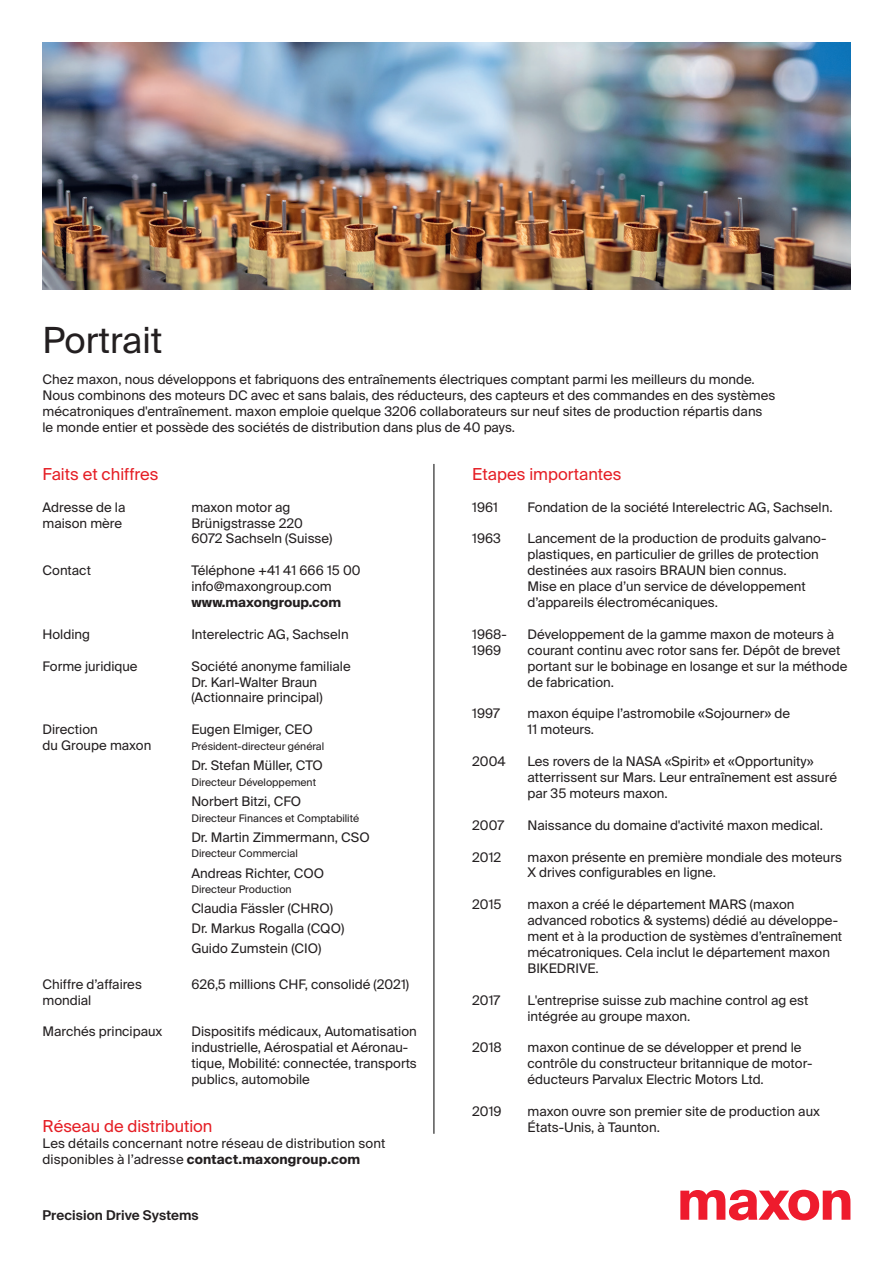
<style>
.page{position:relative;width:893px;height:1263px;background:#fff}
.page>*{position:absolute;margin:0;border:0;box-sizing:border-box;transform-origin:0 0}
.t1{font:36px "Suisse Intl";color:#231f20}
.t2{font:16.5px "Suisse Intl";color:#e51e25}
.t3{font:600 13.5px "Suisse Intl";letter-spacing:.005em;color:#231f20}
.t4{font:13.2px/15.9px "Suisse Intl";color:#231f20}
.t5{font:700 13.2px "Suisse Intl";color:#231f20}
.t6{font:10.5px "Suisse Intl";color:#231f20}
.s1{font-weight:700}
</style>
<div class="page">
<svg style="left:680px;top:1190px;width:170px;height:30px"></svg>
<img style="left:43px;top:43px;width:807px;height:246px">
<hr style="left:434px;top:464px;width:1px;height:670px;background:#000">
<h1 class="t1" style="left:43px;top:319px;width:122px">Portrait</h1>
<p class="t4" style="left:43px;top:372px;width:734px">Chez maxon, nous développons et fabriquons des entraînements électriques comptant parmi les meilleurs du monde.<br>Nous combinons des moteurs DC avec et sans balais, des réducteurs, des capteurs et des commandes en des systèmes mécatroniques d'entraînement. maxon emploie quelque 3206 collaborateurs sur neuf sites de production répartis dans le monde entier et possède des sociétés de distribution dans plus de 40 pays.</p>
<p class="t2" style="left:43px;top:464px;width:118px">Faits et chiffres</p>
<p class="t4" style="left:43px;top:499px;width:84px">Adresse de la</p>
<p class="t4" style="left:191px;top:499px;width:101px">maxon motor ag</p>
<p class="t4" style="left:43px;top:515px;width:81px">maison mère</p>
<p class="t4" style="left:191px;top:515px;width:143px">Brünigstrasse 220<br>6072 Sachseln (Suisse)</p>
<p class="t4" style="left:43px;top:563px;width:50px">Contact</p>
<p class="t4" style="left:191px;top:563px;width:171px">Téléphone +41 41 666 15 00 info@maxongroup.com</p>
<p class="t5" style="left:191px;top:595px;width:151px">www.maxongroup.com</p>
<p class="t4" style="left:43px;top:626px;width:49px">Holding</p>
<p class="t4" style="left:191px;top:626px;width:159px">Interelectric AG, Sachseln</p>
<p class="t4" style="left:43px;top:658px;width:97px">Forme juridique</p>
<p class="t4" style="left:191px;top:658px;width:161px">Société anonyme familiale<br>Dr. Karl-Walter Braun (Actionnaire principal)</p>
<p class="t4" style="left:43px;top:722px;width:57px">Direction</p>
<p class="t4" style="left:191px;top:722px;width:123px">Eugen Elmiger, CEO</p>
<p class="t4" style="left:43px;top:738px;width:110px">du Groupe maxon</p>
<p class="t6" style="left:191px;top:740px;width:134px">Président-directeur général</p>
<p class="t4" style="left:191px;top:758px;width:133px">Dr. Stefan Müller, CTO</p>
<p class="t6" style="left:191px;top:776px;width:126px">Directeur Développement</p>
<p class="t4" style="left:191px;top:793px;width:111px">Norbert Bitzi, CFO</p>
<p class="t6" style="left:191px;top:812px;width:169px">Directeur Finances et Comptabilité</p>
<p class="t4" style="left:191px;top:829px;width:180px">Dr. Martin Zimmermann, CSO</p>
<p class="t6" style="left:191px;top:848px;width:108px">Directeur Commercial</p>
<p class="t4" style="left:191px;top:865px;width:134px">Andreas Richter, COO</p>
<p class="t6" style="left:191px;top:883px;width:102px">Directeur Production</p>
<p class="t4" style="left:191px;top:898px;width:154px;line-height:19.8px">Claudia Fässler (CHRO)<br>Dr. Markus Rogalla (CQO)<br>Guido Zumstein (CIO)</p>
<p class="t4" style="left:43px;top:976px;width:101px">Chiffre d’affaires</p>
<p class="t4" style="left:191px;top:976px;width:219px">626,5 millions CHF, consolidé (2021)</p>
<p class="t4" style="left:43px;top:992px;width:50px">mondial</p>
<p class="t4" style="left:43px;top:1024px;width:121px">Marchés principaux</p>
<p class="t4" style="left:191px;top:1024px;width:227px">Dispositifs médicaux, Automatisation industrielle, Aérospatial et Aéronau&shy;tique, Mobilité: connectée, transports publics, automobile</p>
<p class="t2" style="left:43px;top:1116px;width:171px">Réseau de distribution</p>
<p class="t4" style="left:43px;top:1135px;width:344px">Les détails concernant notre réseau de distribution sont disponibles à l’adresse <span class="s1">contact.maxongroup.com</span></p>
<p class="t3" style="left:43px;top:1208px;width:158px">Precision Drive Systems</p>
<p class="t2" style="left:472px;top:464px;width:151px">Etapes importantes</p>
<p class="t4" style="left:472px;top:499px;width:27px">1961</p>
<p class="t4" style="left:527px;top:499px;width:307px">Fondation de la société Interelectric AG, Sachseln.</p>
<p class="t4" style="left:472px;top:531px;width:30px">1963</p>
<p class="t4" style="left:527px;top:531px;width:300px">Lancement de la production de produits galvano&shy;plastiques, en particulier de grilles de protection destinées aux rasoirs BRAUN bien connus.<br>Mise en place d’un service de développement d’appareils électromécaniques.</p>
<p class="t4" style="left:472px;top:626px;width:36px">1968-</p>
<p class="t4" style="left:527px;top:626px;width:308px">Développement de la gamme maxon de moteurs à</p>
<p class="t4" style="left:472px;top:642px;width:31px">1969</p>
<p class="t4" style="left:527px;top:642px;width:321px">courant continu avec rotor sans fer. Dépôt de brevet portant sur le bobinage en losange et sur la méthode de fabrication.</p>
<p class="t4" style="left:472px;top:706px;width:29px">1997</p>
<p class="t4" style="left:527px;top:706px;width:264px">maxon équipe l’astromobile «Sojourner» de<br>11 moteurs.</p>
<p class="t4" style="left:472px;top:753px;width:35px">2004</p>
<p class="t4" style="left:527px;top:753px;width:311px">Les rovers de la NASA «Spirit» et «Opportunity» atterrissent sur Mars. Leur entraînement est assuré par 35 moteurs maxon.</p>
<p class="t4" style="left:472px;top:817px;width:34px">2007</p>
<p class="t4" style="left:527px;top:817px;width:297px">Naissance du domaine d'activité maxon medical.</p>
<p class="t4" style="left:472px;top:849px;width:31px">2012</p>
<p class="t4" style="left:527px;top:849px;width:316px">maxon présente en première mondiale des moteurs<br>X drives configurables en ligne.</p>
<p class="t4" style="left:472px;top:897px;width:31px">2015</p>
<p class="t4" style="left:527px;top:897px;width:316px">maxon a créé le département MARS (maxon advanced robotics &amp; systems) dédié au développe&shy;ment et à la production de systèmes d’entraînement mécatroniques. Cela inclut le département maxon BIKEDRIVE.</p>
<p class="t4" style="left:472px;top:992px;width:30px">2017</p>
<p class="t4" style="left:527px;top:992px;width:282px">L'entreprise suisse zub machine control ag est intégrée au groupe maxon.</p>
<p class="t4" style="left:472px;top:1040px;width:31px">2018</p>
<p class="t4" style="left:527px;top:1040px;width:286px">maxon continue de se développer et prend le contrôle du constructeur britannique de motor&shy;éducteurs Parvalux Electric Motors Ltd.</p>
<p class="t4" style="left:472px;top:1103px;width:31px">2019</p>
<p class="t4" style="left:527px;top:1103px;width:294px">maxon ouvre son premier site de production aux<br>États-Unis, à Taunton.</p>
</div>
